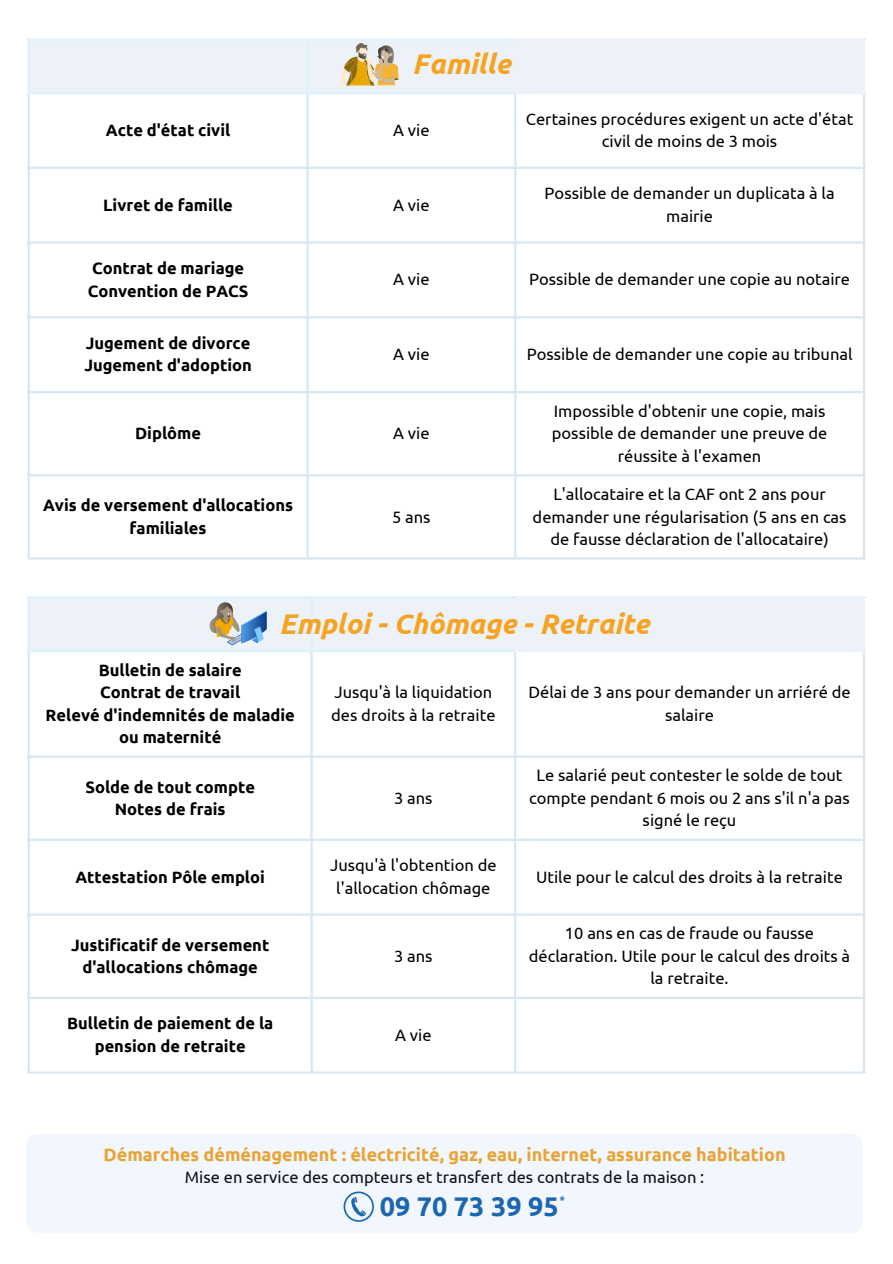
<style>
.page{position:relative;width:893px;height:1264px;background:#fff}
.page>*{position:absolute;margin:0;border:0;box-sizing:border-box;transform-origin:0 0}
.t1{font:italic 700 28.5px "Ubuntu";color:#f5a321}
.t2{font:700 27px "Ubuntu";color:#1460aa}
.t3{font:700 18px "Ubuntu";color:#f5a321}
.t4{font:16.5px/22.5px "Ubuntu";color:#000;text-align:center}
.t5{font:700 16.5px/22.5px "Ubuntu";color:#000;text-align:center}
.t6{font:700 11.25px "Ubuntu";color:#1460aa}
</style>
<div class="page">
<hr style="left:28px;top:596px;width:486px;height:2px;background:#def1ff">
<hr style="left:28px;top:650px;width:486px;height:2px;background:#def1ff">
<hr style="left:28px;top:652px;width:2px;height:419px;background:#d7e7f4">
<hr style="left:310px;top:652px;width:3px;height:419px;background:#d7e7f4">
<hr style="left:514px;top:652px;width:2px;height:419px;background:#d7e7f4">
<hr style="left:862px;top:652px;width:3px;height:419px;background:#d7e7f4">
<hr style="left:28px;top:755px;width:837px;height:2px;background:#d7e7f4">
<hr style="left:28px;top:838px;width:837px;height:3px;background:#d7e7f4">
<hr style="left:28px;top:913px;width:837px;height:2px;background:#d7e7f4">
<hr style="left:28px;top:996px;width:837px;height:2px;background:#d7e7f4">
<hr style="left:28px;top:1071px;width:837px;height:2px;background:#d7e7f4">
<hr style="left:862px;top:598px;width:3px;height:52px;background:#ecf2f8">
<hr style="left:514px;top:596px;width:351px;height:2px;background:#ecf2f8">
<hr style="left:514px;top:650px;width:351px;height:2px;background:#ecf2f8">
<hr style="left:28px;top:38px;width:486px;height:2px;background:#def1ff">
<hr style="left:28px;top:92px;width:486px;height:2px;background:#def1ff">
<hr style="left:28px;top:94px;width:2px;height:463px;background:#d7e7f4">
<hr style="left:306px;top:94px;width:2px;height:463px;background:#d7e7f4">
<hr style="left:514px;top:94px;width:2px;height:463px;background:#d7e7f4">
<hr style="left:862px;top:94px;width:3px;height:463px;background:#d7e7f4">
<hr style="left:28px;top:167px;width:837px;height:2px;background:#d7e7f4">
<hr style="left:28px;top:241px;width:837px;height:3px;background:#d7e7f4">
<hr style="left:28px;top:316px;width:837px;height:2px;background:#d7e7f4">
<hr style="left:28px;top:391px;width:837px;height:2px;background:#d7e7f4">
<hr style="left:28px;top:474px;width:837px;height:2px;background:#d7e7f4">
<hr style="left:28px;top:557px;width:837px;height:2px;background:#d7e7f4">
<hr style="left:862px;top:40px;width:3px;height:52px;background:#ecf2f8">
<hr style="left:514px;top:38px;width:351px;height:2px;background:#ecf2f8">
<hr style="left:514px;top:92px;width:351px;height:2px;background:#ecf2f8">
<div style="left:26px;top:1133px;width:836px;height:99px;background:#f1f7fd;border-radius:12px"></div>
<div style="left:28px;top:597px;width:834px;height:54px;background:#ecf2f8"></div>
<div style="left:28px;top:40px;width:834px;height:52px;background:#ecf2f8"></div>
<h1 class="t1" style="left:412px;top:48px;width:100px">Famille</h1>
<p class="t5" style="left:106px;top:118px;width:126px">Acte d'état civil</p>
<p class="t4" style="left:393px;top:118px;width:38px">A vie</p>
<p class="t4" style="left:526px;top:107px;width:329px">Certaines procédures exigent un acte d'état civil de moins de 3 mois</p>
<p class="t5" style="left:103px;top:193px;width:131px">Livret de famille</p>
<p class="t4" style="left:393px;top:193px;width:38px">A vie</p>
<p class="t4" style="left:544px;top:182px;width:291px">Possible de demander un duplicata à la mairie</p>
<p class="t5" style="left:88px;top:257px;width:162px;text-align:left">Contrat de mariage<br>Convention de PACS</p>
<p class="t4" style="left:393px;top:268px;width:38px">A vie</p>
<p class="t4" style="left:529px;top:268px;width:322px">Possible de demander une copie au notaire</p>
<p class="t5" style="left:84px;top:331px;width:169px;text-align:left">Jugement de divorce<br>Jugement d'adoption</p>
<p class="t4" style="left:393px;top:342px;width:38px">A vie</p>
<p class="t4" style="left:526px;top:342px;width:327px">Possible de demander une copie au tribunal</p>
<p class="t5" style="left:135px;top:422px;width:67px">Diplôme</p>
<p class="t4" style="left:393px;top:422px;width:38px">A vie</p>
<p class="t5" style="left:43px;top:494px;width:251px">Avis de versement d'allocations familiales</p>
<p class="t4" style="left:392px;top:505px;width:40px">5 ans</p>
<p class="t4" style="left:552px;top:399px;width:277px">Impossible d'obtenir une copie, mais possible de demander une preuve de réussite à l'examen</p>
<p class="t4" style="left:532px;top:482px;width:315px">L'allocataire et la CAF ont 2 ans pour demander une régularisation (5 ans en cas de fausse déclaration de l'allocataire)</p>
<h1 class="t1" style="left:279px;top:607px;width:371px">Emploi - Chômage - Retraite</h1>
<p class="t5" style="left:46px;top:658px;width:251px">Bulletin de salaire<br>Contrat de travail<br>Relevé d'indemnités de maladie ou maternité</p>
<p class="t5" style="left:85px;top:775px;width:171px">Solde de tout compte<br>Notes de frais</p>
<p class="t4" style="left:331px;top:680px;width:166px;text-align:left">Jusqu'à la liquidation des droits à la retraite</p>
<p class="t4" style="left:528px;top:680px;width:324px">Délai de 3 ans pour demander un arriéré de salaire</p>
<p class="t4" style="left:394px;top:786px;width:40px">3 ans</p>
<p class="t4" style="left:529px;top:764px;width:322px">Le salarié peut contester le solde de tout compte pendant 6 mois ou 2 ans s'il n'a pas signé le reçu</p>
<p class="t5" style="left:75px;top:865px;width:191px">Attestation Pôle emploi</p>
<p class="t4" style="left:330px;top:854px;width:168px">Jusqu'à l'obtention de l'allocation chômage</p>
<p class="t4" style="left:536px;top:865px;width:308px">Utile pour le calcul des droits à la retraite</p>
<p class="t5" style="left:71px;top:933px;width:200px">Justificatif de versement d'allocations chômage</p>
<p class="t4" style="left:394px;top:944px;width:40px">3 ans</p>
<p class="t5" style="left:67px;top:1011px;width:208px">Bulletin de paiement de la pension de retraite</p>
<p class="t4" style="left:395px;top:1023px;width:38px">A vie</p>
<p class="t4" style="left:528px;top:922px;width:323px">10 ans en cas de fraude ou fausse déclaration. Utile pour le calcul des droits à la retraite.</p>
<p class="t3" style="left:104px;top:1143px;width:683px">Démarches déménagement : électricité, gaz, eau, internet, assurance habitation</p>
<p class="t4" style="left:185px;top:1165px;width:521px">Mise en service des compteurs et transfert des contrats de la maison :</p>
<h2 class="t2" style="left:380px;top:1190px;width:181px">09 70 73 39 95</h2>
<p class="t6" style="left:559px;top:1193px;width:7px">*</p>
</div>
